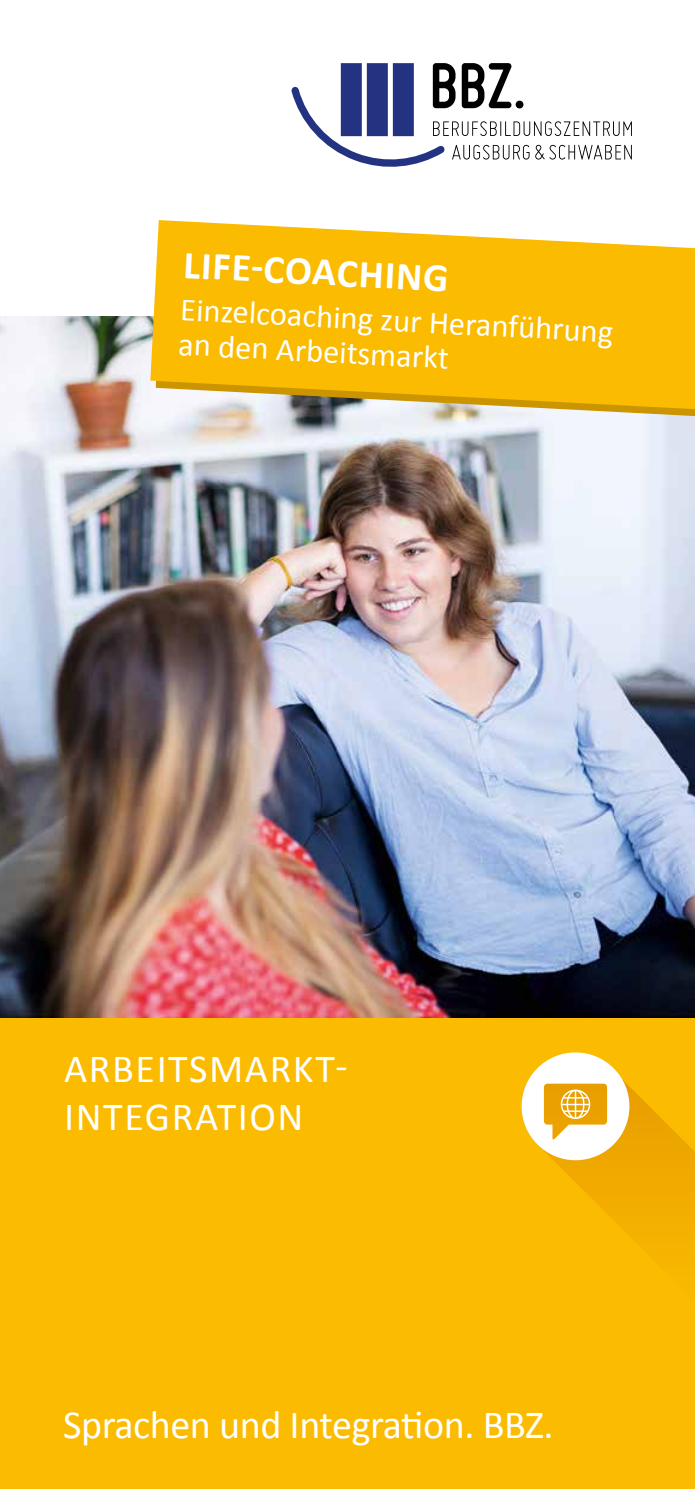
<style>
.page{position:relative;width:695px;height:1489px;background:#fff}
.page>*{position:absolute;margin:0;border:0;box-sizing:border-box;transform-origin:0 0}
.t1{font:40px "Calibri";letter-spacing:-.01em;color:#fff}
.t2{font:40px/48px "Calibri";letter-spacing:.04em;color:#fff}
.t3{font:700 40px "Calibri";color:#fff}
.t4{font:32.5px/35px "Calibri";color:#fff}
</style>
<div class="page">
<svg style="left:291px;top:63px;width:340px;height:104px"></svg>
<div style="left:0;top:1017px;width:694px;height:471px;background:#fbbb00"></div>
<svg style="left:554px;top:1086px;width:140px;height:143px"></svg>
<svg style="left:521px;top:1052px;width:108px;height:108px"></svg>
<img style="left:0;top:317px;width:694px;height:700px">
<svg style="left:156px;top:409px;width:538px;height:7px"></svg>
<svg style="left:150px;top:220px;width:544px;height:189px;fill:#fbbb00"></svg>
<p class="t3" style="left:185px;top:236px;width:267px;rotate:3deg">LIFE-COACHING</p>
<p class="t4" style="left:181px;top:290px;width:435px;rotate:3deg">Einzelcoaching zur Heranführung an den Arbeitsmarkt</p>
<p class="t2" style="left:64px;top:1043px;width:285px">ARBEITSMARKT-<br>INTEGRATION</p>
<p class="t1" style="left:63px;top:1396px;width:492px">Sprachen und Integration. BBZ.</p>
</div>
